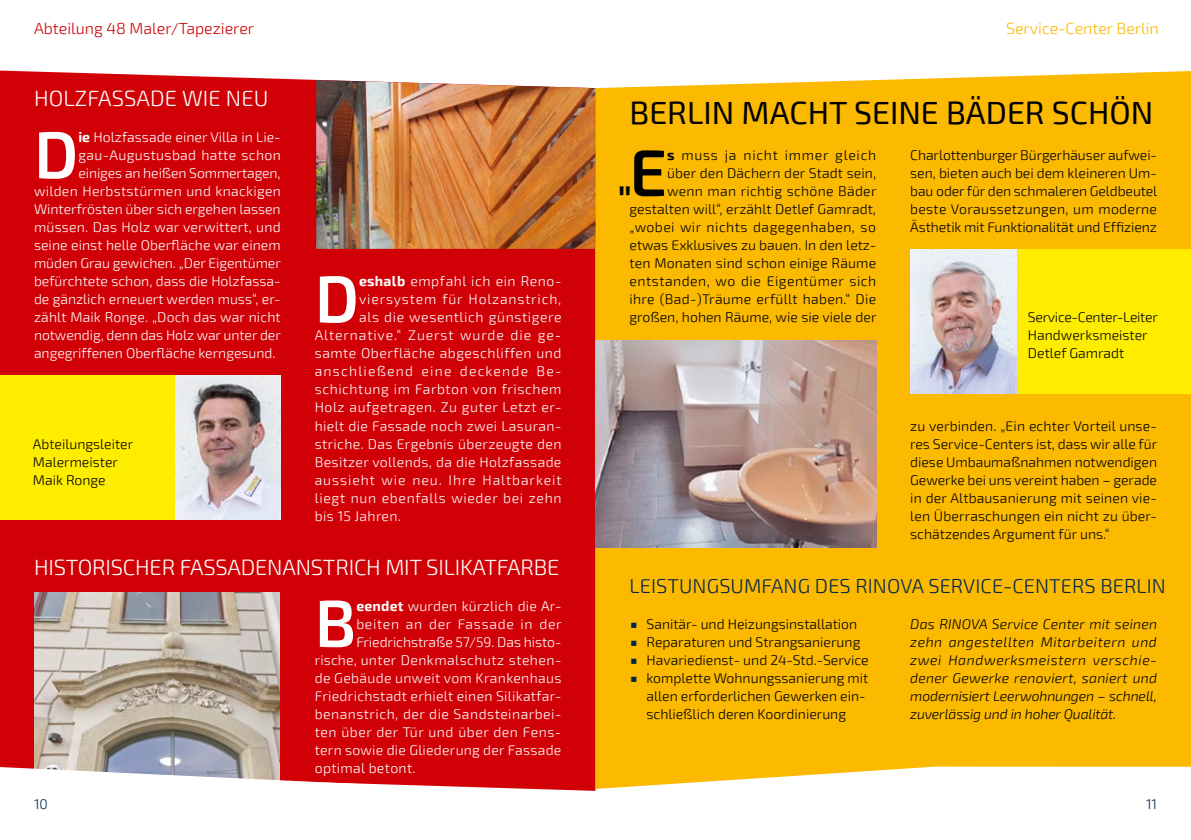
<style>
.page{position:relative;width:1191px;height:840px;background:#fff}
.page>*{position:absolute;margin:0;border:0;box-sizing:border-box;transform-origin:0 0}
.t1{font:600 66.2px "Exo 2";color:#fff}
.t2{font:600 66.2px "Exo 2";color:#000}
.t3{font:600 40px "Exo 2";color:#000}
.t4{font:32px "Exo 2";color:#000}
.t5{font:300 22px "Exo 2";letter-spacing:-.01em;color:#fff}
.t6{font:300 20px "Exo 2";letter-spacing:.005em;color:#00264e}
.t7{font:300 16px "Exo 2";color:#d10006}
.t8{font:300 16px "Exo 2";color:#fbb900}
.t9{font:300 14px/18px "Exo 2";color:#000}
.t10{font:300 14px "Exo 2";letter-spacing:.02em;color:#fff}
.t11{font:italic 300 14px/18px "Exo 2";letter-spacing:-.01em;color:#000;text-align:justify}
.t12{font:300 14px "Exo 2";color:#fff}
.t13{font:300 14px "Exo 2";letter-spacing:-.005em;color:#fff}
.t14{font:300 14px "Exo 2";letter-spacing:.04em;color:#fff}
.t15{font:300 14px "Exo 2";letter-spacing:.065em;color:#fff}
.t16{font:300 14px "Exo 2";letter-spacing:.05em;color:#fff}
.t17{font:300 14px "Exo 2";letter-spacing:.085em;color:#fff}
.t18{font:300 14px "Exo 2";letter-spacing:.055em;color:#fff}
.t19{font:300 14px "Exo 2";letter-spacing:.045em;color:#fff}
.t20{font:300 14px "Exo 2";color:#00264e}
.s1{font-weight:700}
</style>
<div class="page">
<div style="left:0;top:70px;width:595px;height:696px;background:#d10006"></div>
<div style="left:595px;top:71px;width:596px;height:695px;background:#fbb900"></div>
<div style="left:1015px;top:249px;width:176px;height:144px;background:#ffed00"></div>
<img style="left:910px;top:249px;width:106px;height:144px">
<img style="left:595px;top:340px;width:281px;height:207px">
<img style="left:34px;top:592px;width:245px;height:174px">
<img style="left:316px;top:80px;width:279px;height:169px">
<div style="left:0;top:375px;width:175px;height:144px;background:#ffed00"></div>
<img style="left:175px;top:375px;width:106px;height:144px">
<svg style="left:0;top:766px;width:1191px;height:25px"></svg>
<svg style="left:631px;top:622px;width:5px;height:5px"></svg>
<svg style="left:631px;top:640px;width:5px;height:5px"></svg>
<svg style="left:631px;top:658px;width:5px;height:5px"></svg>
<svg style="left:631px;top:676px;width:5px;height:5px"></svg>
<p class="t7" style="left:34px;top:19px;width:222px">Abteilung 48 Maler/Tapezierer</p>
<h3 class="t5" style="left:34px;top:86px;width:236px">Holzfassade wie neu</h3>
<h1 class="t1" style="left:34px;top:116px;width:46px">D</h1>
<p class="t12" style="left:78px;top:129px;width:204px"><span class="s1">ie</span> Holzfassade einer Villa in Lie-</p>
<p class="t10" style="left:78px;top:147px;width:204px">gau-Augustusbad hatte schon</p>
<p class="t13" style="left:78px;top:165px;width:204px">einiges an heißen Sommertagen,</p>
<p class="t10" style="left:34px;top:183px;width:248px">wilden Herbststürmen und knackigen</p>
<p class="t12" style="left:34px;top:201px;width:248px">Winterfrösten über sich ergehen lassen</p>
<p class="t10" style="left:34px;top:219px;width:248px">müssen. Das Holz war verwittert, und</p>
<p class="t10" style="left:34px;top:237px;width:248px">seine einst helle Oberfläche war einem</p>
<p class="t13" style="left:34px;top:255px;width:248px">müden Grau gewichen. „Der Eigentümer</p>
<p class="t12" style="left:34px;top:273px;width:248px">befürchtete schon, dass die Holzfassa-</p>
<p class="t12" style="left:34px;top:291px;width:248px">de gänzlich erneuert werden muss“, er-</p>
<p class="t10" style="left:34px;top:309px;width:248px">zählt Maik Ronge. „Doch das war nicht</p>
<p class="t13" style="left:34px;top:327px;width:248px">notwendig, denn das Holz war unter der</p>
<p class="t12" style="left:34px;top:345px;width:243px">angegriffenen Oberfläche kerngesund.</p>
<p class="t9" style="left:33px;top:434px;width:102px">Abteilungsleiter<br>Malermeister<br>Maik Ronge</p>
<h1 class="t1" style="left:315px;top:260px;width:46px">D</h1>
<p class="t14" style="left:359px;top:273px;width:204px"><span class="s1">eshalb</span> empfahl ich ein Reno-</p>
<p class="t18" style="left:359px;top:291px;width:204px">viersystem für Holzanstrich,</p>
<p class="t19" style="left:359px;top:309px;width:204px">als die wesentlich günstigere</p>
<p class="t15" style="left:315px;top:327px;width:248px">Alternative.“ Zuerst wurde die ge-</p>
<p class="t10" style="left:315px;top:345px;width:248px">samte Oberfläche abgeschliffen und</p>
<p class="t17" style="left:315px;top:363px;width:248px">anschließend eine deckende Be-</p>
<p class="t14" style="left:315px;top:381px;width:248px">schichtung im Farbton von frischem</p>
<p class="t14" style="left:315px;top:399px;width:248px">Holz aufgetragen. Zu guter Letzt er-</p>
<p class="t10" style="left:315px;top:417px;width:248px">hielt die Fassade noch zwei Lasuran-</p>
<p class="t10" style="left:315px;top:435px;width:248px">striche. Das Ergebnis überzeugte den</p>
<p class="t10" style="left:315px;top:453px;width:248px">Besitzer vollends, da die Holzfassade</p>
<p class="t15" style="left:315px;top:471px;width:248px">aussieht wie neu. I hre Haltbarkeit</p>
<p class="t16" style="left:315px;top:489px;width:248px">liegt nun ebenfalls wieder bei zehn</p>
<p class="t10" style="left:315px;top:507px;width:88px">bis 15 Jahren.</p>
<h3 class="t5" style="left:34px;top:554px;width:115px">Historischer</h3>
<h3 class="t5" style="left:180px;top:554px;width:75px">Fassaden</h3>
<h3 class="t5" style="left:282px;top:554px;width:27px">anstr</h3>
<h3 class="t5" style="left:349px;top:554px;width:185px">ich m it Silikatfarbe</h3>
<h1 class="t1" style="left:315px;top:584px;width:43px">B</h1>
<p class="t10" style="left:356px;top:597px;width:207px"><span class="s1">eendet</span> wurden kürzlich die Ar-</p>
<p class="t16" style="left:356px;top:615px;width:207px">beiten an der Fassade in der</p>
<p class="t13" style="left:356px;top:633px;width:207px">Friedrichstraße 57/59. Das histo-</p>
<p class="t10" style="left:315px;top:651px;width:248px">rische, unter Denkmalschutz stehen-</p>
<p class="t10" style="left:315px;top:669px;width:248px">de Gebäude unweit vom Krankenhaus</p>
<p class="t10" style="left:315px;top:687px;width:248px">Friedrichstadt erhielt einen Silikatfar-</p>
<p class="t10" style="left:315px;top:705px;width:248px">benanstrich, der die Sandsteinarbei-</p>
<p class="t14" style="left:315px;top:723px;width:248px">ten über der Tür und über den Fens-</p>
<p class="t10" style="left:315px;top:741px;width:248px">tern sowie die Gliederung der Fassade</p>
<p class="t10" style="left:315px;top:759px;width:102px">optimal betont.</p>
<p class="t8" style="left:1006px;top:19px;width:154px">Service-Center Berlin</p>
<h3 class="t4" style="left:629px;top:94px;width:525px">BERLIN MACHT SEINE BÄDER SCHÖN</h3>
<p class="t9" style="left:629px;top:146px;width:249px;text-align:right"><span class="s1">s</span> muss ja nicht immer gleich<br>über den Dächern der Stadt sein, wenn man richtig schöne Bäder gestalten will“, erzählt Detlef Gamradt, „wobei wir nichts dagegenhaben, so etwas Exklusives zu bauen. I n den letz&shy;ten Monaten sind schon einige Räume entstanden, wo die Eigentümer sich ihre (Bad-)Träume erfüllt haben.“ Die großen, hohen Räume, wie sie viele der</p>
<p class="t9" style="left:910px;top:146px;width:248px;text-align:justify">Charlottenburger Bürgerhäuser aufwei&shy;sen, bieten auch bei dem kleineren U m&shy;bau oder für den schmaleren Geldbeutel beste Voraussetzungen, um moderne Ästhetik mit Funktionalität und Effizienz</p>
<h1 class="t2" style="left:629px;top:134px;width:39px">E</h1>
<h2 class="t3" style="left:617px;top:176px;width:16px">"</h2>
<p class="t9" style="left:1028px;top:308px;width:131px">Service-Center-Leiter<br>Handwerksmeister<br>Detlef Gamradt</p>
<p class="t9" style="left:910px;top:416px;width:248px;text-align:justify">zu verbinden. „Ein echter Vorteil unse&shy;res Service-Centers ist, dass wir alle für diese U mbaumaßnahmen notwendigen Gewerke bei uns vereint haben – gerade in der Altbausanierung mit seinen vie&shy;len Überraschungen ein nicht zu über&shy;schätzendes Argument für uns.“</p>
<h3 class="t6" style="left:629px;top:573px;width:76px">Leistungs</h3>
<h3 class="t6" style="left:730px;top:573px;width:97px">umfang des</h3>
<h3 class="t6" style="left:855px;top:573px;width:45px">RINOVA</h3>
<h3 class="t6" style="left:928px;top:573px;width:97px">Service-Centers</h3>
<h3 class="t6" style="left:1100px;top:573px;width:63px">Berlin</h3>
<p class="t9" style="left:646px;top:614px;width:224px">Sanitär- und Heizungsinstallation Reparaturen und Strangsanierung Havariedienst- und 24-Std.-Service komplette Wohnungssanierung mit allen erforderlichen Gewerken ein&shy;schließlich deren Koordinierung</p>
<p class="t11" style="left:910px;top:614px;width:248px">Das RINOVA Service Center mit seinen zehn angestellten Mitarbeitern und zwei Handwerksmeistern verschie&shy;dener Gewerke renoviert, saniert und modernisiert Leerwohnungen – schnell, zuverlässig und in hoher Qualität.</p>
<p class="t20" style="left:34px;top:795px;width:15px">10</p>
<p class="t20" style="left:1146px;top:795px;width:12px">11</p>
</div>
